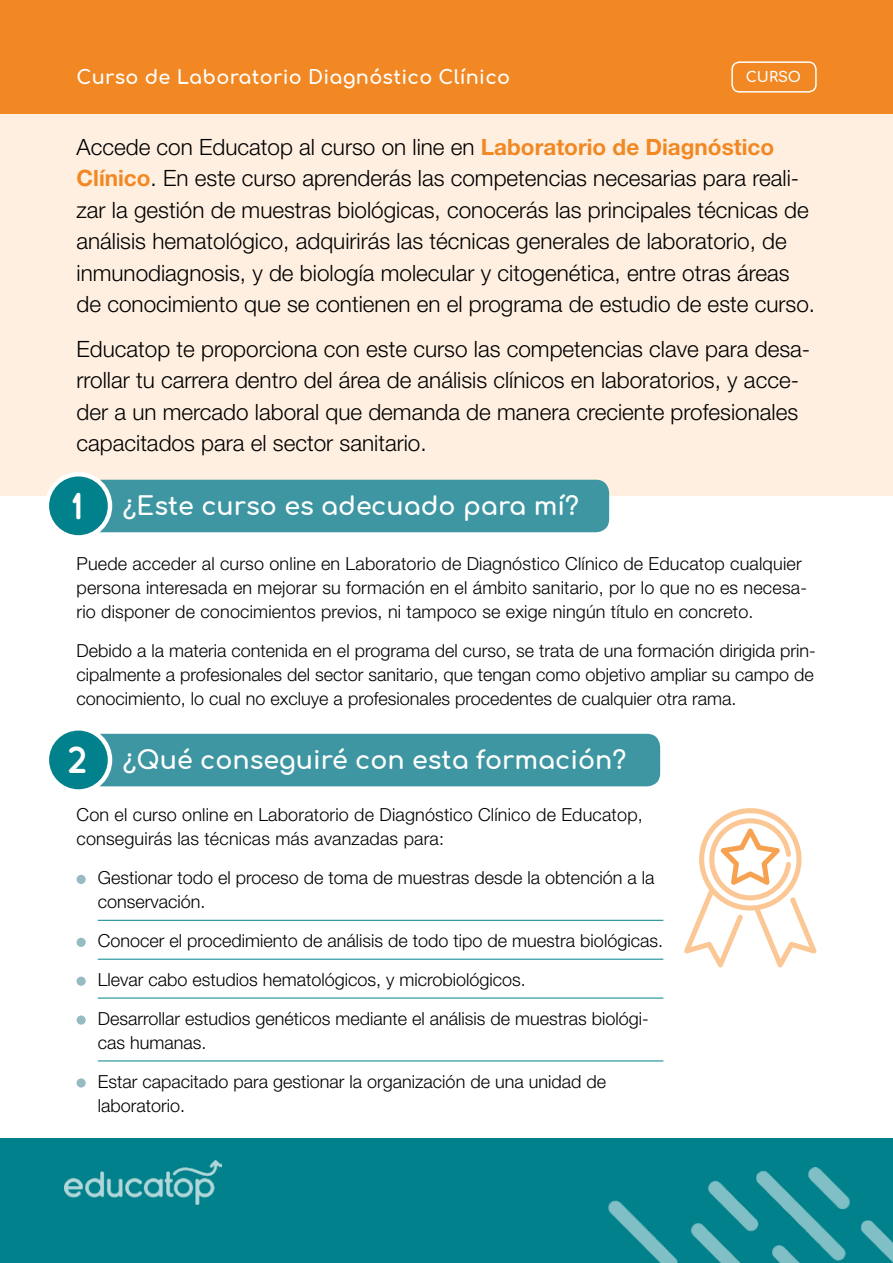
<style>
.page{position:relative;width:893px;height:1263px;background:#fff}
.page>*{position:absolute;margin:0;border:0;box-sizing:border-box;transform-origin:0 0}
.t1{font:700 25.35px "Comfortaa";color:#fff}
.t2{font:300 22.5px/31.5px "Helvetica Neue";color:#000}
.t3{font:700 19.2px "Comfortaa";letter-spacing:.015em;color:#fff}
.t4{font:300 18px/24px "Helvetica Neue";color:#000}
.t5{font:700 14.25px "Comfortaa";color:#fff}
.s1{font-weight:700;color:#f18823}
.s2{font-family:"Rimouski Sb";font-weight:400;font-size:35.4px}
</style>
<div class="page">
<div style="left:0;top:43px;width:893px;height:452px;background:#feefe0"></div>
<div style="left:0;top:1138px;width:893px;height:125px;background:#00818c"></div>
<div style="left:0;top:0;width:893px;height:113px;background:#f18823"></div>
<img style="left:608px;top:1167px;width:285px;height:96px">
<img style="left:64px;top:1160px;width:158px;height:46px">
<div style="left:731px;top:61px;width:86px;height:32px;border:2px solid #fff;border-radius:7px"></div>
<hr style="left:98px;top:920px;width:565px;height:1px;background:#00818c">
<hr style="left:98px;top:959px;width:565px;height:1px;background:#00818c">
<hr style="left:98px;top:998px;width:565px;height:1px;background:#00818c">
<hr style="left:98px;top:1060px;width:565px;height:1px;background:#00818c">
<div style="left:77px;top:875px;width:9px;height:9px;background:#96bbc3;border-radius:50%"></div>
<div style="left:77px;top:938px;width:9px;height:9px;background:#96bbc3;border-radius:50%"></div>
<div style="left:77px;top:976px;width:9px;height:10px;background:#96bbc3;border-radius:50%"></div>
<div style="left:77px;top:1015px;width:9px;height:10px;background:#96bbc3;border-radius:50%"></div>
<div style="left:77px;top:1078px;width:9px;height:9px;background:#96bbc3;border-radius:50%"></div>
<div style="left:88px;top:734px;width:572px;height:52px;background:#3d96a1;border-radius:13px"></div>
<div style="left:47px;top:728px;width:63px;height:63px;background:#00818c;border-radius:50%"></div>
<div style="left:45px;top:726px;width:67px;height:68px;border:4px solid #fff;border-radius:50%"></div>
<svg style="left:684px;top:808px;width:133px;height:159px"></svg>
<div style="left:88px;top:480px;width:521px;height:52px;background:#3d96a1;border-radius:13px"></div>
<div style="left:47px;top:474px;width:63px;height:63px;background:#00818c;border-radius:50%"></div>
<div style="left:45px;top:472px;width:67px;height:68px;border:4px solid #fff;border-radius:50%"></div>
<p class="t3" style="left:77px;top:59px;width:435px">Curso de Laboratorio Diagnóstico Clínico</p>
<p class="t5" style="left:746px;top:64px;width:57px">CURSO</p>
<p class="t2" style="left:77px;top:131px;width:740px">Accede con Educatop al curso on line en <span class="s1">Laboratorio de Diagnóstico Clínico</span>. En este curso aprenderás las competencias necesarias para reali&shy;zar la gestión de muestras biológicas, conocerás las principales técnicas de análisis hematológico, adquirirás las técnicas generales de laboratorio, de inmunodiagnosis, y de biología molecular y citogenética, entre otras áreas de conocimiento que se contienen en el programa de estudio de este curso.</p>
<p class="t2" style="left:77px;top:332px;width:735px">Educatop te proporciona con este curso las competencias clave para desa&shy;rrollar tu carrera dentro del área de análisis clínicos en laboratorios, y acce&shy;der a un mercado laboral que demanda de manera creciente profesionales capacitados para el sector sanitario.</p>
<h1 class="t1" style="left:72px;top:483px;width:508px"><span class="s2">1</span> ¿Este curso es adecuado para mí?</h1>
<p class="t4" style="left:77px;top:551px;width:732px">Puede acceder al curso online en Laboratorio de Diagnóstico Clínico de Educatop cualquier persona interesada en mejorar su formación en el ámbito sanitario, por lo que no es necesa&shy;rio disponer de conocimientos previos, ni tampoco se exige ningún título en concreto.</p>
<p class="t4" style="left:77px;top:638px;width:741px;text-align:justify">Debido a la materia contenida en el programa del curso, se trata de una formación dirigida prin&shy;cipalmente a profesionales del sector sanitario, que tengan como objetivo ampliar su campo de conocimiento, lo cual no excluye a profesionales procedentes de cualquier otra rama.</p>
<h1 class="t1" style="left:68px;top:737px;width:560px"><span class="s2">2</span> ¿Qué conseguiré con esta formación?</h1>
<p class="t4" style="left:77px;top:802px;width:568px">Con el curso online en Laboratorio de Diagnóstico Clínico de Educatop, conseguirás las técnicas más avanzadas para:</p>
<p class="t4" style="left:98px;top:865px;width:558px">Gestionar todo el proceso de toma de muestras desde la obtención a la conservación.</p>
<p class="t4" style="left:98px;top:921px;width:567px;line-height:38.8px">Conocer el procedimiento de análisis de todo tipo de muestra biológicas.<br>Llevar cabo estudios hematológicos, y microbiológicos.<br>Desarrollar estudios genéticos mediante el análisis de muestras biológi-</p>
<p class="t4" style="left:98px;top:1022px;width:510px;line-height:38.8px">cas humanas.<br>Estar capacitado para gestionar la organización de una unidad de</p>
<p class="t4" style="left:98px;top:1093px;width:89px">laboratorio.</p>
</div>
